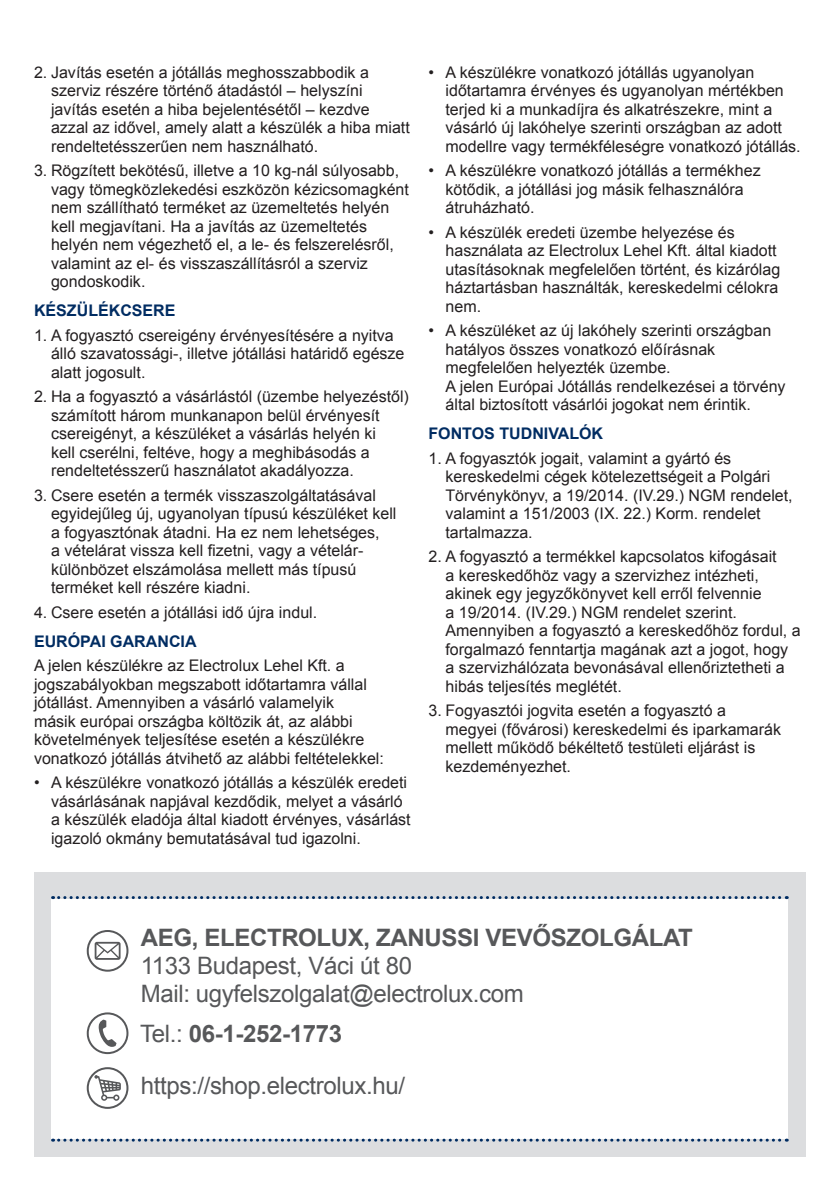
<style>
.page{position:relative;width:840px;height:1191px;background:#fff}
.page>*{position:absolute;margin:0;border:0;box-sizing:border-box;transform-origin:0 0}
.t1{font:24px/28px "Arial";letter-spacing:-.015em;color:#57585a}
.t2{font:700 24px "Arial";letter-spacing:-.015em;color:#57585a}
.t3{font:16px/18.4px "Arial";color:#231f20}
.t4{font:700 16px "Arial";color:#002c62}
.s1{font-weight:700}
</style>
<div class="page">
<div style="left:34px;top:872px;width:771px;height:285px;background:#dcdddf"></div>
<div style="left:51px;top:899px;width:736px;height:239px;background:#fff"></div>
<svg style="left:53px;top:896px;width:733px;height:3px"></svg>
<svg style="left:53px;top:1138px;width:733px;height:3px"></svg>
<svg style="left:86px;top:930px;width:43px;height:42px"></svg>
<svg style="left:86px;top:1012px;width:43px;height:43px"></svg>
<div style="left:87px;top:1067px;width:41px;height:41px;border:2px solid #57585a;border-radius:50%"></div>
<svg style="left:94px;top:1075px;width:27px;height:25px"></svg>
<p class="t3" style="left:51px;top:63px;width:360px;text-indent:-17px">2. Javítás esetén a jótállás meghosszabbodik a szerviz részére történő átadástól – helyszíni javítás esetén a hiba bejelentésétől – kezdve azzal az idővel, amely alatt a készülék a hiba miatt rendeltetésszerűen nem használható.</p>
<p class="t3" style="left:51px;top:162px;width:359px;text-indent:-17px">3. Rögzített bekötésű, illetve a 10 kg-nál súlyosabb, vagy tömegközlekedési eszközön kézicsomagként nem szállítható terméket az üzemeltetés helyén kell megjavítani. Ha a javítás az üzemeltetés helyén nem végezhető el, a le- és felszerelésről, valamint az el- és visszaszállításról a szerviz gondoskodik.</p>
<p class="t4" style="left:34px;top:300px;width:143px">KÉSZÜLÉKCSERE</p>
<p class="t3" style="left:51px;top:326px;width:355px;text-indent:-17px">1. A fogyasztó csereigény érvényesítésére a nyitva álló szavatossági-, illetve jótállási határidő egésze alatt jogosult.</p>
<p class="t3" style="left:51px;top:387px;width:359px;text-indent:-17px">2. Ha a fogyasztó a vásárlástól (üzembe helyezéstől) számított három munkanapon belül érvényesít csereigényt, a készüléket a vásárlás helyén ki<br>kell cserélni, feltéve, hogy a meghibásodás a rendeltetésszerű használatot akadályozza.</p>
<p class="t3" style="left:51px;top:486px;width:347px;text-indent:-17px">3. Csere esetén a termék visszaszolgáltatásával egyidejűleg új, ugyanolyan típusú készüléket kell a fogyasztónak átadni. Ha ez nem lehetséges,<br>a vételárat vissza kell fizetni, vagy a vételár&shy;különbözet elszámolása mellett más típusú terméket kell részére kiadni.</p>
<p class="t3" style="left:34px;top:603px;width:284px">4. Csere esetén a jótállási idő újra indul.</p>
<p class="t4" style="left:34px;top:630px;width:164px">EURÓPAI GARANCIA</p>
<p class="t3" style="left:34px;top:656px;width:351px">A jelen készülékre az Electrolux Lehel Kft. a jogszabályokban megszabott időtartamra vállal jótállást. Amennyiben a vásárló valamelyik<br>másik európai országba költözik át, az alábbi követelmények teljesítése esetén a készülékre vonatkozó jótállás átvihető az alábbi feltételekkel:</p>
<p class="t3" style="left:51px;top:773px;width:361px;text-indent:-17px">• A készülékre vonatkozó jótállás a készülék eredeti vásárlásának napjával kezdődik, melyet a vásárló a készülék eladója által kiadott érvényes, vásárlást igazoló okmány bemutatásával tud igazolni.</p>
<p class="t3" style="left:445px;top:63px;width:356px;text-indent:-17px">• A készülékre vonatkozó jótállás ugyanolyan időtartamra érvényes és ugyanolyan mértékben terjed ki a munkadíjra és alkatrészekre, mint a vásárló új lakóhelye szerinti országban az adott modellre vagy termékféleségre vonatkozó jótállás.</p>
<p class="t3" style="left:445px;top:162px;width:316px;text-indent:-17px">• A készülékre vonatkozó jótállás a termékhez kötődik, a jótállási jog másik felhasználóra átruházható.</p>
<p class="t3" style="left:445px;top:223px;width:336px;text-indent:-17px">• A készülék eredeti üzembe helyezése és használata az Electrolux Lehel Kft. által kiadott utasításoknak megfelelően történt, és kizárólag háztartásban használták, kereskedelmi célokra nem.</p>
<p class="t3" style="left:445px;top:322px;width:341px;text-indent:-17px">• A készüléket az új lakóhely szerinti országban hatályos összes vonatkozó előírásnak megfelelően helyezték üzembe.<br>A jelen Európai Jótállás rendelkezései a törvény által biztosított vásárlói jogokat nem érintik.</p>
<p class="t4" style="left:428px;top:423px;width:176px">FONTOS TUDNIVALÓK</p>
<p class="t3" style="left:445px;top:449px;width:348px;text-indent:-17px">1. A fogyasztók jogait, valamint a gyártó és kereskedelmi cégek kötelezettségeit a Polgári Törvénykönyv, a 19/2014. (IV.29.) NGM rendelet, valamint a 151/2003 (IX. 22.) Korm. rendelet tartalmazza.</p>
<p class="t3" style="left:445px;top:547px;width:356px;text-indent:-17px">2. A fogyasztó a termékkel kapcsolatos kifogásait<br>a kereskedőhöz vagy a szervizhez intézheti, akinek egy jegyzőkönyvet kell erről felvennie<br>a 19/2014. (IV.29.) NGM rendelet szerint.<br>Amennyiben a fogyasztó a kereskedőhöz fordul, a forgalmazó fenntartja magának azt a jogot, hogy a szervizhálózata bevonásával ellenőriztetheti a hibás teljesítés meglétét.</p>
<p class="t3" style="left:445px;top:701px;width:337px;text-indent:-17px">3. Fogyasztói jogvita esetén a fogyasztó a megyei (fővárosi) kereskedelmi és iparkamarák mellett működő békéltető testületi eljárást is kezdeményezhet.</p>
<h1 class="t2" style="left:141px;top:922px;width:553px">AEG, ELECTROLUX, ZANUSSI VEVŐSZOLGÁLAT</h1>
<h1 class="t1" style="left:141px;top:952px;width:384px">1133 Budapest, Váci út 80<br>Mail: ugyfelszolgalat@electrolux.com</h1>
<h1 class="t1" style="left:140px;top:1008px;width:266px;line-height:51.4px">Tel.: <span class="s1">06-1-252-1773 </span>https://shop.electrolux.hu/</h1>
</div>
